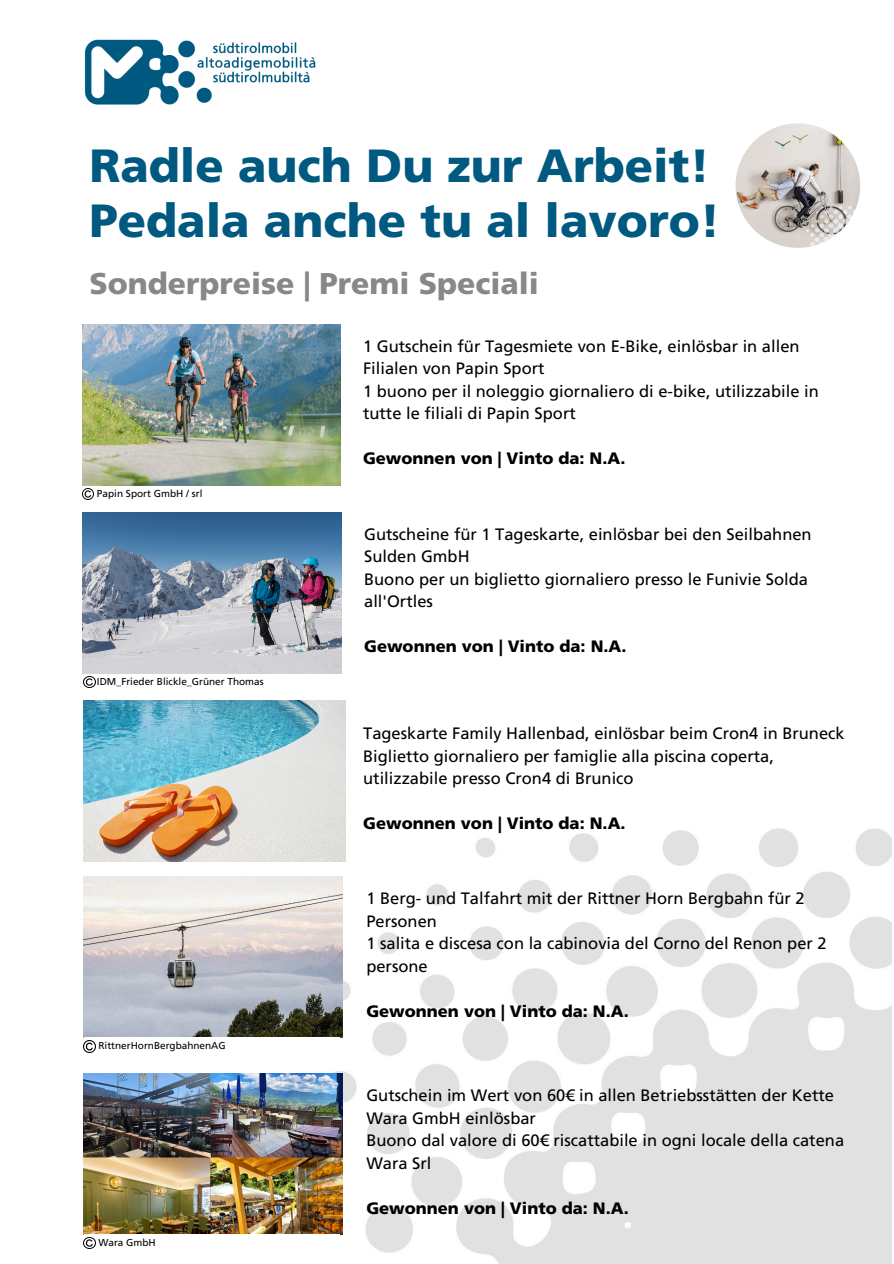
<style>
.page{position:relative;width:894px;height:1264px;background:#fff}
.page>*{position:absolute;margin:0;border:0;box-sizing:border-box;transform-origin:0 0}
.t1{font:900 46.5px/55.2px "Frutiger LT Std";color:#005980}
.t2{font:900 30px "Frutiger LT Std";color:#87888a}
.t3{font:16.5px/22.5px "Frutiger LT Std";color:#000}
.t4{font:900 16.5px "Frutiger LT Std";color:#000}
.t5{font:10.05px "Frutiger";color:#000}
</style>
<div class="page">
<img style="left:322px;top:828px;width:569px;height:435px">
<img style="left:84px;top:39px;width:232px;height:66px">
<img style="left:735px;top:123px;width:124px;height:125px;border-radius:50%">
<svg style="left:82px;top:488px;width:12px;height:11px"></svg>
<img style="left:82px;top:324px;width:259px;height:161px">
<img style="left:84px;top:700px;width:262px;height:161px">
<img style="left:82px;top:512px;width:259px;height:161px">
<svg style="left:84px;top:676px;width:11px;height:12px"></svg>
<img style="left:84px;top:1073px;width:258px;height:161px">
<div style="left:84px;top:1234px;width:255px;height:29px;background:#fff"></div>
<svg style="left:84px;top:1237px;width:11px;height:11px"></svg>
<img style="left:84px;top:876px;width:258px;height:161px">
<div style="left:84px;top:1037px;width:255px;height:29px;background:#fff"></div>
<svg style="left:84px;top:1040px;width:11px;height:12px"></svg>
<h1 class="t1" style="left:89px;top:142px;width:632px">Radle auch Du zur Arbeit!<br>Pedala anche tu al lavoro!</h1>
<h2 class="t2" style="left:89px;top:271px;width:451px">Sonderpreise | Premi Speciali</h2>
<h4 class="t5" style="left:97px;top:489px;width:107px">Papin Sport GmbH / srl</h4>
<h3 class="t5" style="left:97px;top:677px;width:168px">IDM_Frieder Blickle_Grüner Thomas</h3>
<p class="t5" style="left:98px;top:1041px;width:129px">RittnerHornBergbahnenAG</p>
<p class="t5" style="left:98px;top:1238px;width:59px">Wara GmbH</p>
<h3 class="t3" style="left:363px;top:336px;width:457px">1 Gutschein für Tagesmiete von E-Bike, einlösbar in allen Filialen von Papin Sport<br>1 buono per il noleggio giornaliero di e-bike, utilizzabile in tutte le filiali di Papin Sport</h3>
<p class="t4" style="left:363px;top:452px;width:264px">Gewonnen von | Vinto da: N.A.</p>
<p class="t3" style="left:364px;top:524px;width:449px">Gutscheine für 1 Tageskarte, einlösbar bei den Seilbahnen Sulden GmbH<br>Buono per un biglietto giornaliero presso le Funivie Solda all'Ortles</p>
<h4 class="t4" style="left:364px;top:640px;width:264px">Gewonnen von | Vinto da: N.A.</h4>
<p class="t3" style="left:363px;top:723px;width:483px">Tageskarte Family Hallenbad, einlösbar beim Cron4 in Bruneck<br>Biglietto giornaliero per famiglie alla piscina coperta, utilizzabile presso Cron4 di Brunico</p>
<h4 class="t4" style="left:363px;top:816px;width:264px">Gewonnen von | Vinto da: N.A.</h4>
<p class="t3" style="left:366px;top:888px;width:461px">1 Berg- und Talfahrt mit der Rittner Horn Bergbahn für 2<br>Personen<br>1 salita e discesa con la cabinovia del Corno del Renon per 2 persone</p>
<p class="t4" style="left:366px;top:1004px;width:264px">Gewonnen von | Vinto da: N.A.</p>
<p class="t3" style="left:366px;top:1085px;width:479px">Gutschein im Wert von 60€ in allen Betriebsstätten der Kette Wara GmbH einlösbar<br>Buono dal valore di 60€ riscattabile in ogni locale della catena Wara Srl</p>
<p class="t4" style="left:366px;top:1201px;width:264px">Gewonnen von | Vinto da: N.A.</p>
</div>
